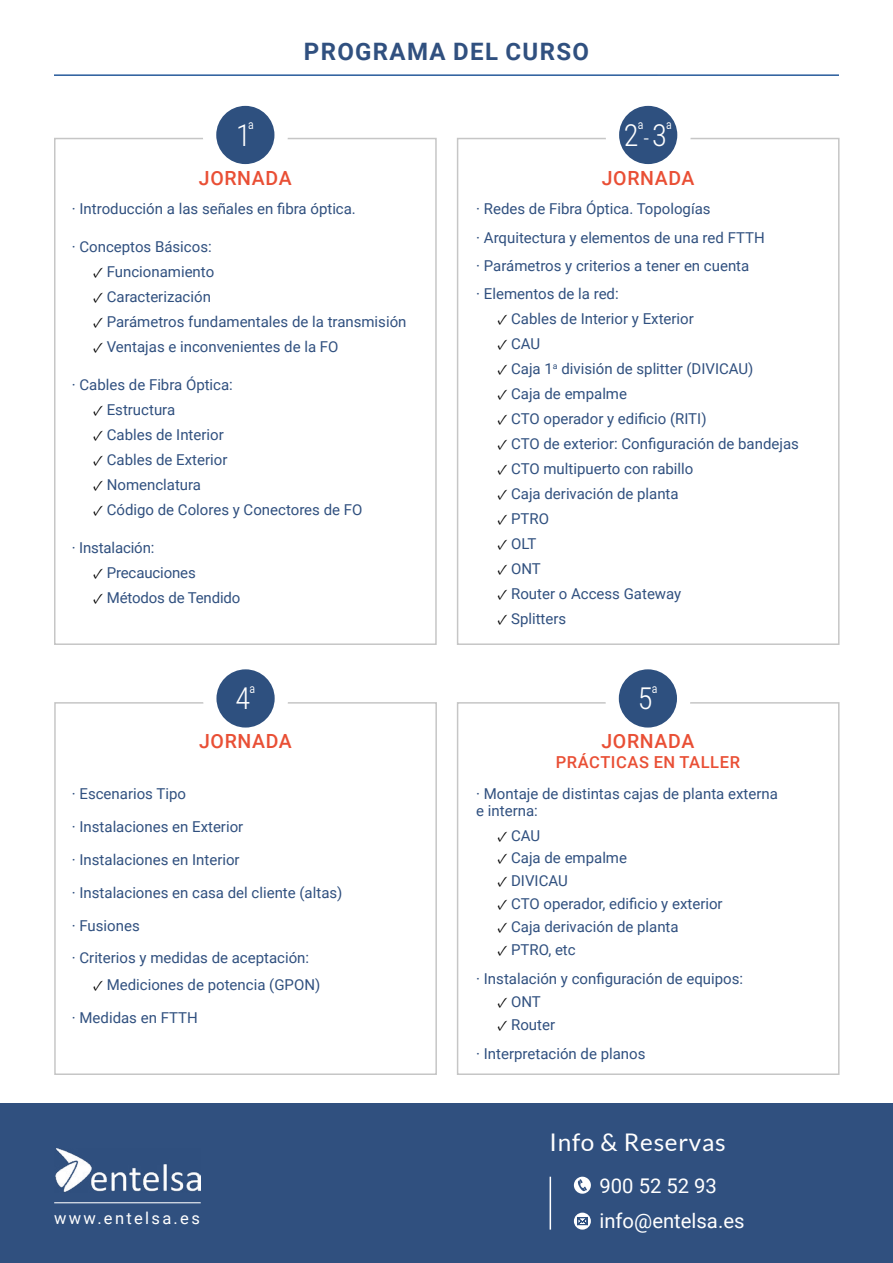
<style>
.page{position:relative;width:893px;height:1263px;background:#fff}
.page>*{position:absolute;margin:0;border:0;box-sizing:border-box;transform-origin:0 0}
.t1{font:300 30.3px "Roboto Condensed";color:#fff}
.t2{font:24.3px "Lato";letter-spacing:.03em;color:#fff}
.t3{font:700 24px "Roboto";letter-spacing:.055em;color:#30507f}
.t4{font:20.25px/35.1px "Roboto";color:#fff}
.t5{font:500 19.5px "Roboto";letter-spacing:.03em;color:#e94f35}
.t6{font:500 16.5px "Roboto";letter-spacing:.035em;color:#e94f35}
.t7{font:16.5px "Roboto";letter-spacing:.14em;color:#fff}
.t8{font:15px/32.8px "Roboto";color:#30507f}
.s1{font-size:22.5px}
.s2{font-family:"Minion Pro";color:#000}
</style>
<div class="page">
<div style="left:457px;top:138px;width:382px;height:507px;background:#fff;border:2px solid #c6c6c6"></div>
<div style="left:606px;top:92px;width:85px;height:85px;background:#fff;border-radius:50%"></div>
<div style="left:619px;top:106px;width:58px;height:58px;background:#2e507f;border-radius:50%"></div>
<div style="left:54px;top:138px;width:383px;height:507px;background:#fff;border:2px solid #c6c6c6"></div>
<div style="left:203px;top:92px;width:85px;height:85px;background:#fff;border-radius:50%"></div>
<div style="left:216px;top:106px;width:58px;height:58px;background:#2e507f;border-radius:50%"></div>
<div style="left:0;top:1103px;width:893px;height:160px;background:#30507f"></div>
<hr style="left:550px;top:1177px;width:1px;height:52px;background:#fff">
<svg style="left:574px;top:1177px;width:17px;height:17px"></svg>
<svg style="left:574px;top:1212px;width:17px;height:17px"></svg>
<svg style="left:577px;top:1217px;width:11px;height:8px"></svg>
<div style="left:457px;top:702px;width:382px;height:373px;background:#fff;border:2px solid #c6c6c6"></div>
<div style="left:605px;top:656px;width:85px;height:85px;background:#fff;border-radius:50%"></div>
<div style="left:619px;top:669px;width:58px;height:58px;background:#2e507f;border-radius:50%"></div>
<div style="left:54px;top:702px;width:383px;height:373px;background:#fff;border:2px solid #c6c6c6"></div>
<div style="left:203px;top:656px;width:85px;height:85px;background:#fff;border-radius:50%"></div>
<div style="left:216px;top:669px;width:59px;height:58px;background:#2e507f;border-radius:50%"></div>
<hr style="left:54px;top:1202px;width:147px;height:1px;background:#fff">
<img style="left:55px;top:1148px;width:146px;height:45px">
<hr style="left:54px;top:74px;width:785px;height:2px;background:#275b9b">
<h3 class="t3" style="left:304px;top:35px;width:287px">PROGRAMA DEL CURSO</h3>
<h1 class="t1" style="left:236px;top:114px;width:20px">1<sup>ª</sup></h1>
<h3 class="t5" style="left:199px;top:164px;width:94px">JORNADA</h3>
<h1 class="t1" style="left:624px;top:114px;width:50px">2<sup>ª</sup><span class="s1">-</span> 3<sup>ª</sup></h1>
<h3 class="t5" style="left:602px;top:164px;width:94px">JORNADA</h3>
<p class="t8" style="left:72px;top:192px;width:286px">· Introducción a las señales en fibra óptica.</p>
<p class="t8" style="left:72px;top:230px;width:141px">· Conceptos Básicos:</p>
<p class="t8" style="left:93px;top:255px;width:123px"><span class="s2">✓</span> Funcionamiento</p>
<p class="t8" style="left:93px;top:280px;width:119px"><span class="s2">✓</span> Caracterización</p>
<p class="t8" style="left:93px;top:305px;width:315px"><span class="s2">✓</span> Parámetros fundamentales de la transmisión</p>
<p class="t8" style="left:93px;top:330px;width:247px"><span class="s2">✓</span> Ventajas e inconvenientes de la FO</p>
<p class="t8" style="left:72px;top:368px;width:163px">· Cables de Fibra Óptica:</p>
<p class="t8" style="left:93px;top:393px;width:84px"><span class="s2">✓</span> Estructura</p>
<p class="t8" style="left:93px;top:418px;width:132px"><span class="s2">✓</span> Cables de Interior</p>
<p class="t8" style="left:93px;top:443px;width:136px"><span class="s2">✓</span> Cables de Exterior</p>
<p class="t8" style="left:93px;top:468px;width:110px"><span class="s2">✓</span> Nomenclatura</p>
<p class="t8" style="left:93px;top:493px;width:271px"><span class="s2">✓</span> Código de Colores y Conectores de FO</p>
<p class="t8" style="left:72px;top:530px;width:84px">· Instalación:</p>
<p class="t8" style="left:93px;top:555px;width:104px"><span class="s2">✓</span> Precauciones</p>
<p class="t8" style="left:93px;top:580px;width:149px"><span class="s2">✓</span> Métodos de Tendido</p>
<h1 class="t1" style="left:235px;top:677px;width:22px">4<sup>ª</sup></h1>
<h3 class="t5" style="left:199px;top:728px;width:94px">JORNADA</h3>
<p class="t8" style="left:72px;top:777px;width:272px">· Escenarios Tipo<br>· Instalaciones en Exterior<br>· Instalaciones en Interior<br>· Instalaciones en casa del cliente (altas) · Fusiones<br>· Criterios y medidas de aceptación:</p>
<p class="t8" style="left:72px;top:967px;width:250px;text-indent:21px"><span class="s2">✓</span> Mediciones de potencia (GPON) · Medidas en FTTH</p>
<p class="t7" style="left:54px;top:1207px;width:147px">www.entelsa.es</p>
<p class="t8" style="left:476px;top:194px;width:290px;line-height:28.2px">· Redes de Fibra Óptica. Topologías<br>· Arquitectura y elementos de una red FTTH · Parámetros y criterios a tener en cuenta<br>· Elementos de la red:</p>
<p class="t8" style="left:497px;top:302px;width:198px"><span class="s2">✓</span> Cables de Interior y Exterior</p>
<p class="t8" style="left:497px;top:327px;width:44px"><span class="s2">✓</span> CAU</p>
<p class="t8" style="left:497px;top:352px;width:257px"><span class="s2">✓</span> Caja 1<sup>a</sup> división de splitter (DIVICAU)</p>
<p class="t8" style="left:497px;top:377px;width:131px"><span class="s2">✓</span> Caja de empalme</p>
<p class="t8" style="left:497px;top:402px;width:211px"><span class="s2">✓</span> CTO operador y edificio (RITI)</p>
<p class="t8" style="left:497px;top:427px;width:303px"><span class="s2">✓</span> CTO de exterior: Configuración de bandejas</p>
<p class="t8" style="left:497px;top:452px;width:197px"><span class="s2">✓</span> CTO multipuerto con rabillo</p>
<p class="t8" style="left:497px;top:477px;width:183px"><span class="s2">✓</span> Caja derivación de planta</p>
<p class="t8" style="left:497px;top:502px;width:53px"><span class="s2">✓</span> PTRO</p>
<p class="t8" style="left:497px;top:527px;width:40px"><span class="s2">✓</span> OLT</p>
<p class="t8" style="left:497px;top:552px;width:45px"><span class="s2">✓</span> ONT</p>
<p class="t8" style="left:497px;top:577px;width:185px"><span class="s2">✓</span> Router o Access Gateway</p>
<p class="t8" style="left:497px;top:602px;width:70px"><span class="s2">✓</span> Splitters</p>
<h1 class="t1" style="left:638px;top:677px;width:22px">5<sup>ª</sup></h1>
<h3 class="t5" style="left:601px;top:728px;width:95px">JORNADA</h3>
<p class="t6" style="left:556px;top:751px;width:186px">PRÁCTICAS EN TALLER</p>
<p class="t8" style="left:476px;top:785px;width:303px;line-height:16.5px">· Montaje de distintas cajas de planta externa e interna:</p>
<p class="t8" style="left:497px;top:818px;width:44px"><span class="s2">✓</span> CAU</p>
<p class="t8" style="left:497px;top:841px;width:131px"><span class="s2">✓</span> Caja de empalme</p>
<p class="t8" style="left:497px;top:864px;width:72px"><span class="s2">✓</span> DIVICAU</p>
<p class="t8" style="left:497px;top:887px;width:227px"><span class="s2">✓</span> CTO operador, edificio y exterior</p>
<p class="t8" style="left:497px;top:910px;width:183px"><span class="s2">✓</span> Caja derivación de planta</p>
<p class="t8" style="left:476px;top:934px;width:268px;line-height:29.2px;text-indent:21px"><span class="s2">✓</span> PTRO, etc<br>· Instalación y configuración de equipos:</p>
<p class="t8" style="left:497px;top:985px;width:45px"><span class="s2">✓</span> ONT</p>
<p class="t8" style="left:476px;top:1009px;width:171px;line-height:29.2px;text-indent:21px"><span class="s2">✓</span> Router<br>· Interpretación de planos</p>
<h2 class="t2" style="left:550px;top:1128px;width:178px">Info &amp; Reservas</h2>
<h3 class="t4" style="left:599px;top:1167px;width:147px">900 52 52 93 info@entelsa.es</h3>
</div>
